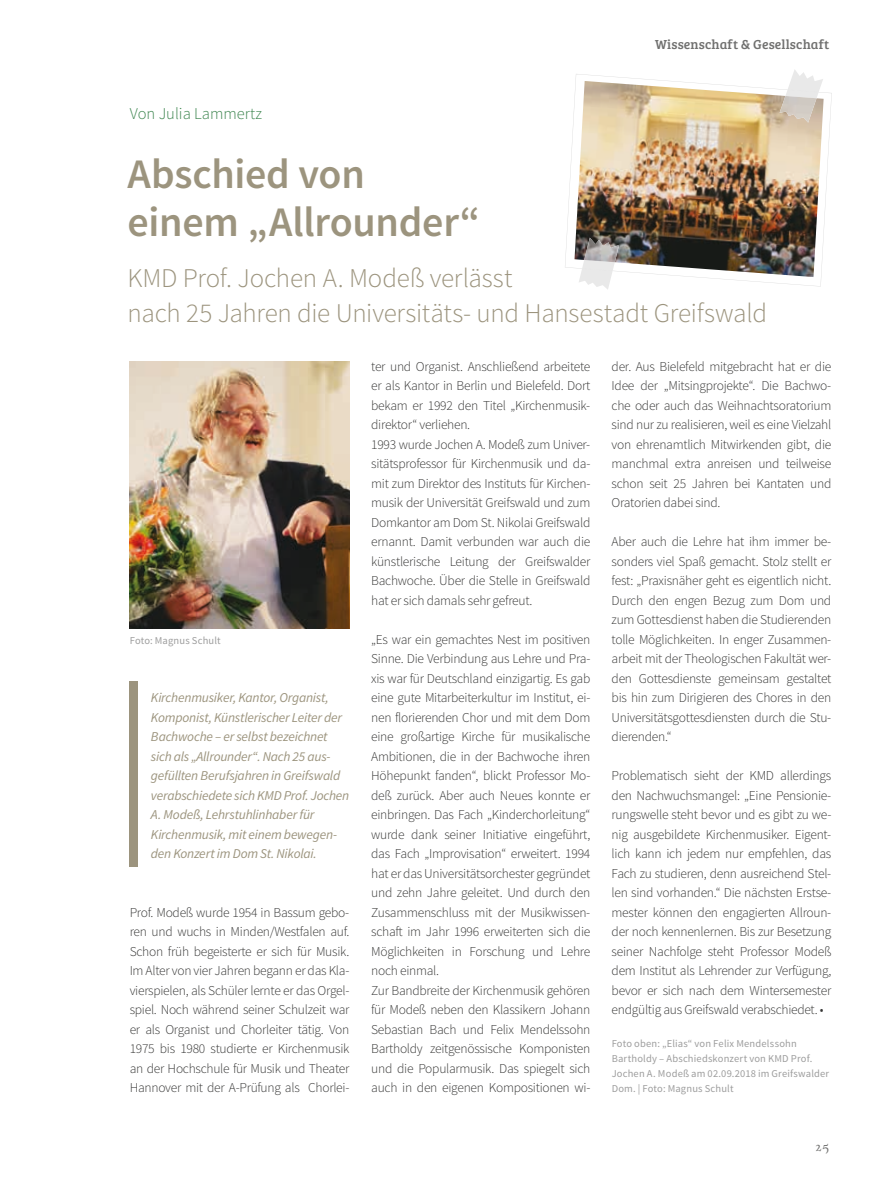
<style>
.page{position:relative;width:893px;height:1191px;background:#fff}
.page>*{position:absolute;margin:0;border:0;box-sizing:border-box;transform-origin:0 0}
.t1{font:600 42px/48px "Source Sans Pro";letter-spacing:-.005em;color:#9c947e}
.t2{font:300 27px/34.5px "Source Sans Pro";letter-spacing:-.01em;color:#9c947e}
.t3{font:300 16.5px "Source Sans Pro";color:#3d854f}
.t4{font:300 13.5px/19.5px "Source Sans Pro";letter-spacing:-.02em;color:#373736;text-align:justify}
.t5{font:italic 13.5px/19.5px "Source Sans Pro";letter-spacing:-.015em;color:#9c947e}
.t6{font:13.5px "Bree Serif";letter-spacing:.01em;color:#70706f}
.t7{font:13.5px "Day Roman";color:#70706f}
.t8{font:10.5px/15px "Source Sans Pro";letter-spacing:.015em;color:#9d9d9d}
</style>
<div class="page">
<div style="left:130px;top:681px;width:8px;height:186px;background:#9c947e"></div>
<img style="left:130px;top:361px;width:219px;height:267px">
<svg style="left:565px;top:74px;width:267px;height:212px"></svg>
<img style="left:574px;top:81px;width:250px;height:196px">
<svg style="left:785px;top:70px;width:38px;height:28px"></svg>
<img style="left:780px;top:96px;width:36px;height:27px">
<svg style="left:579px;top:260px;width:36px;height:29px"></svg>
<img style="left:584px;top:238px;width:35px;height:24px">
<p class="t6" style="left:655px;top:34px;width:176px">Wissenschaft &amp; Gesellschaft</p>
<p class="t3" style="left:130px;top:103px;width:134px">Von Julia Lammertz</p>
<h1 class="t1" style="left:128px;top:151px;width:354px">Abschied von einem „Allrounder“</h1>
<h2 class="t2" style="left:128px;top:261px;width:641px">KMD Prof. Jochen A. Modeß verlässt<br>nach 25 Jahren die Universitäts- und Hansestadt Greifswald</h2>
<p class="t4" style="left:612px;top:356px;width:221px">der. Aus Bielefeld mitgebracht hat er die Idee der „Mitsingprojekte“. Die Bachwo&shy;che oder auch das Weihnachtsoratorium sind nur zu realisieren, weil es eine Vielzahl von ehrenamtlich Mitwirkenden gibt, die manchmal extra anreisen und teilweise schon seit 25 Jahren bei Kantaten und Oratorien dabei sind.</p>
<p class="t4" style="left:612px;top:532px;width:221px">Aber auch die Lehre hat ihm immer be&shy;sonders viel Spaß gemacht. Stolz stellt er fest: „Praxisnäher geht es eigentlich nicht.<br>Durch den engen Bezug zum Dom und zum Gottesdienst haben die Studierenden tolle Möglichkeiten. In enger Zusammen&shy;arbeit mit der Theologischen Fakultät wer&shy;den Gottesdienste gemeinsam gestaltet bis hin zum Dirigieren des Chores in den Universitätsgottesdiensten durch die Stu&shy;dierenden.“</p>
<p class="t4" style="left:612px;top:766px;width:221px">Problematisch sieht der KMD allerdings den Nachwuchsmangel: „Eine Pensionie&shy;rungswelle steht bevor und es gibt zu we&shy;nig ausgebildete Kirchenmusiker. Eigent&shy;lich kann ich jedem nur empfehlen, das Fach zu studieren, denn ausreichend Stel&shy;len sind vorhanden.“ Die nächsten Erstse&shy;mester können den engagierten Allroun&shy;der noch kennenlernen. Bis zur Besetzung seiner Nachfolge steht Professor Modeß dem Institut als Lehrender zur Verfügung, bevor er sich nach dem Wintersemester endgültig aus Greifswald verabschiedet. •</p>
<p class="t4" style="left:371px;top:356px;width:221px;text-align:left">ter und Organist. Anschließend arbeitete er als Kantor in Berlin und Bielefeld. Dort bekam er 1992 den Titel „Kirchenmusik&shy;direktor“ verliehen.<br>1993 wurde Jochen A. Modeß zum Univer&shy;sitätsprofessor für Kirchenmusik und da&shy;mit zum Direktor des Instituts für Kirchen&shy;musik der Universität Greifswald und zum Domkantor am Dom St. Nikolai Greifswald ernannt. Damit verbunden war auch die künstlerische Leitung der Greifswalder Bachwoche. Über die Stelle in Greifswald hat er sich damals sehr gefreut.</p>
<p class="t4" style="left:371px;top:629px;width:221px;text-align:left">„Es war ein gemachtes Nest im positiven Sinne. Die Verbindung aus Lehre und Pra&shy;xis war für Deutschland einzigartig. Es gab eine gute Mitarbeiterkultur im Institut, ei&shy;nen florierenden Chor und mit dem Dom eine großartige Kirche für musikalische Ambitionen, die in der Bachwoche ihren Höhepunkt fanden“, blickt Professor Mo&shy;deß zurück. Aber auch Neues konnte er einbringen. Das Fach „Kinderchorleitung“ wurde dank seiner Initiative eingeführt, das Fach „Improvisation“ erweitert. 1994 hat er das Universitätsorchester gegründet und zehn Jahre geleitet. Und durch den Zusammenschluss mit der Musikwissen&shy;schaft im Jahr 1996 erweiterten sich die Möglichkeiten in Forschung und Lehre noch einmal.<br>Zur Bandbreite der Kirchenmusik gehören für Modeß neben den Klassikern Johann Sebastian Bach und Felix Mendelssohn Bartholdy zeitgenössische Komponisten und die Popularmusik. Das spiegelt sich auch in den eigenen Kompositionen wi-</p>
<p class="t8" style="left:130px;top:633px;width:93px">Foto: Magnus Schult</p>
<p class="t5" style="left:151px;top:688px;width:200px">Kirchenmusiker, Kantor, Organist, Komponist, Künstlerischer Leiter der Bachwoche – er selbst bezeichnet sich als „Allrounder“. Nach 25 aus&shy;gefüllten Berufsjahren in Greifswald verabschiedete sich KMD Prof. Jochen A. Modeß, Lehrstuhlinhaber für Kirchenmusik, mit einem bewegen&shy;den Konzert im Dom St. Nikolai.</p>
<p class="t4" style="left:130px;top:902px;width:221px">Prof. Modeß wurde 1954 in Bassum gebo&shy;ren und wuchs in Minden/Westfalen auf.<br>Schon früh begeisterte er sich für Musik.<br>Im Alter von vier Jahren begann er das Kla&shy;vierspielen, als Schüler lernte er das Orgel&shy;spiel. Noch während seiner Schulzeit war er als Organist und Chorleiter tätig. Von 1975 bis 1980 studierte er Kirchenmusik an der Hochschule für Musik und Theater Hannover mit der A-Prüfung als Chorlei-</p>
<p class="t8" style="left:612px;top:1036px;width:219px">Foto oben: „Elias“ von Felix Mendelssohn Bartholdy – Abschiedskonzert von KMD Prof.<br>Jochen A. Modeß am 02.09.2018 im Greifswalder Dom. | Foto: Magnus Schult</p>
<p class="t7" style="left:815px;top:1137px;width:15px">25</p>
</div>
